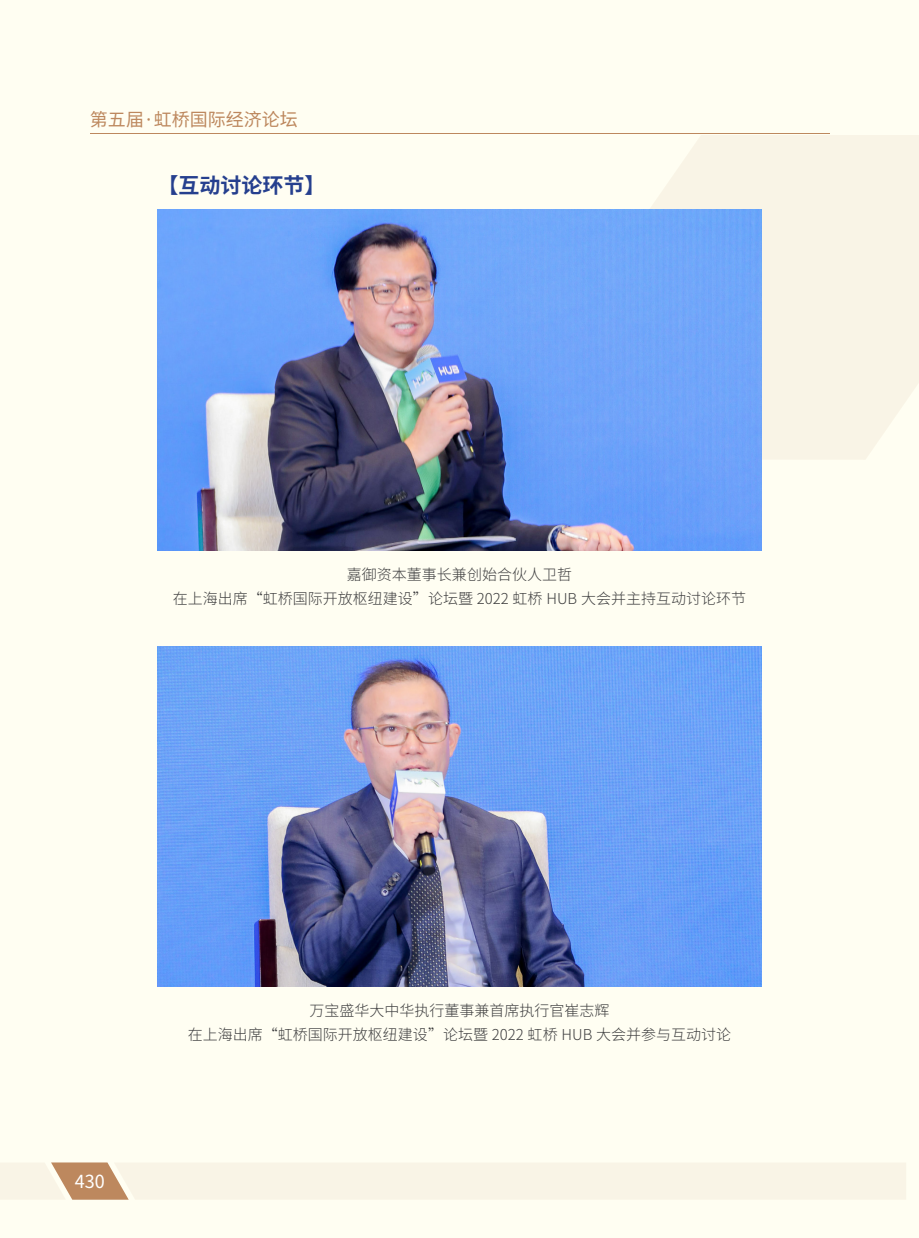
<style>
.page{position:relative;width:919px;height:1238px;background:#fff}
.page>*{position:absolute;margin:0;border:0;box-sizing:border-box;transform-origin:0 0}
.t1{font:700 21px "Source Han Sans CN";color:#253f8e}
.t2{font:18px "Source Han Sans CN";color:#bd885e}
.t3{font:18px "Source Han Sans CN";color:#fff}
.t4{font:300 15px "Source Han Sans CN";color:#3e3e3f}
</style>
<div class="page">
<div style="left:0;top:0;width:918px;height:1237px;background:#fffef2"></div>
<svg style="left:475px;top:135px;width:443px;height:325px;fill:#f9f4e6"></svg>
<hr style="left:90px;top:133px;width:738px;height:1px;background:#bd885e">
<svg style="left:0;top:1162px;width:906px;height:37px"></svg>
<img style="left:157px;top:646px;width:604px;height:340px">
<img style="left:157px;top:210px;width:604px;height:340px">
<p class="t2" style="left:90px;top:110px;width:209px">第五届·虹桥国际经济论坛</p>
<p class="t1" style="left:157px;top:174px;width:169px">【互动讨论环节】</p>
<p class="t4" style="left:347px;top:566px;width:226px">嘉御资本董事长兼创始合伙人卫哲</p>
<p class="t4" style="left:173px;top:590px;width:574px">在上海出席“虹桥国际开放枢纽建设”论坛暨 2022 虹桥 HUB 大会并主持互动讨论环节</p>
<p class="t3" style="left:75px;top:1171px;width:31px">430</p>
<p class="t4" style="left:309px;top:1002px;width:301px">万宝盛华大中华执行董事兼首席执行官崔志辉</p>
<p class="t4" style="left:188px;top:1026px;width:544px">在上海出席“虹桥国际开放枢纽建设”论坛暨 2022 虹桥 HUB 大会并参与互动讨论</p>
</div>
